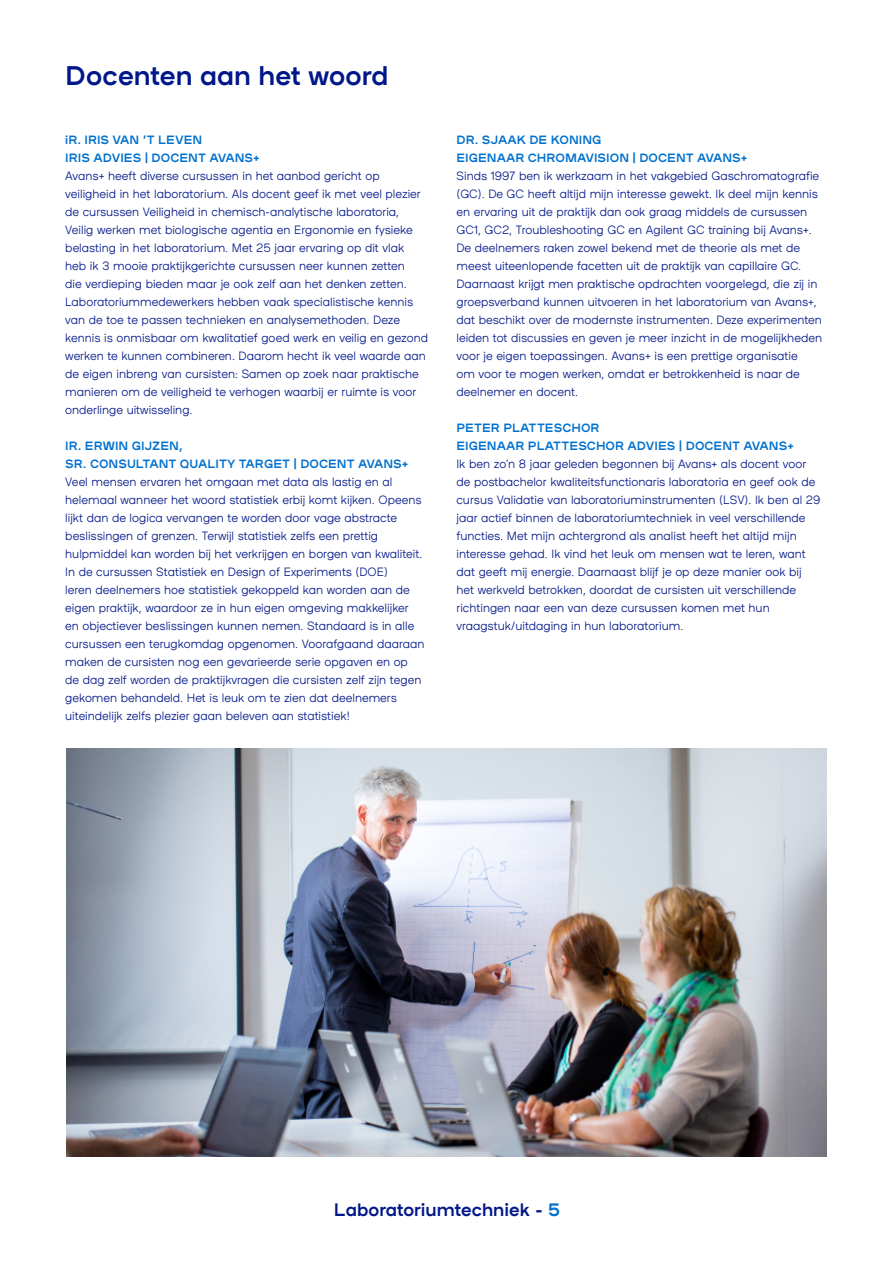
<style>
.page{position:relative;width:893px;height:1263px;background:#fff}
.page>*{position:absolute;margin:0;border:0;box-sizing:border-box;transform-origin:0 0}
.t1{font:27px "Plaax 6 Ney 46 Bold";color:#001789}
.t2{font:18px "Plaax 6 Ney 46 Bold";color:#001789}
.t3{font:12px/18px "Plaax 6 Ney 26 Light";color:#001789}
.t4{font:12px/18px "Plaax 6 Ney 46 Bold";color:#0070ce}
.s1{color:#0070ce}
</style>
<div class="page">
<img style="left:67px;top:748px;width:759px;height:409px">
<h1 class="t1" style="left:65px;top:56px;width:325px">Docenten aan het woord</h1>
<p class="t4" style="left:65px;top:130px;width:196px">iR. IRIS VAN ’T LEVEN<br>IRIS ADVIES | DOCENT AVANS+</p>
<p class="t3" style="left:65px;top:166px;width:364px">Avans+ heeft diverse cursussen in het aanbod gericht op veiligheid in het laboratorium. Als docent geef ik met veel plezier de cursussen Veiligheid in chemisch-analytische laboratoria, Veilig werken met biologische agentia en Ergonomie en fysieke belasting in het laboratorium. Met 25 jaar ervaring op dit vlak heb ik 3 mooie praktijkgerichte cursussen neer kunnen zetten<br>die verdieping bieden maar je ook zelf aan het denken zetten.<br>Laboratoriummedewerkers hebben vaak specialistische kennis van de toe te passen technieken en analysemethoden. Deze kennis is onmisbaar om kwalitatief goed werk en veilig en gezond werken te kunnen combineren. Daarom hecht ik veel waarde aan de eigen inbreng van cursisten: Samen op zoek naar praktische manieren om de veiligheid te verhogen waarbij er ruimte is voor onderlinge uitwisseling.</p>
<p class="t4" style="left:65px;top:436px;width:345px">IR. ERWIN GIJZEN,<br>SR. CONSULTANT QUALITY TARGET | DOCENT AVANS+</p>
<p class="t3" style="left:65px;top:472px;width:361px">Veel mensen ervaren het omgaan met data als lastig en al helemaal wanneer het woord statistiek erbij komt kijken. Opeens lijkt dan de logica vervangen te worden door vage abstracte beslissingen of grenzen. Terwijl statistiek zelfs een prettig hulpmiddel kan worden bij het verkrijgen en borgen van kwaliteit.<br>In de cursussen Statistiek en Design of Experiments (DOE)<br>leren deelnemers hoe statistiek gekoppeld kan worden aan de eigen praktijk, waardoor ze in hun eigen omgeving makkelijker en objectiever beslissingen kunnen nemen. Standaard is in alle cursussen een terugkomdag opgenomen. Voorafgaand daaraan maken de cursisten nog een gevarieerde serie opgaven en op de dag zelf worden de praktijkvragen die cursisten zelf zijn tegen gekomen behandeld. Het is leuk om te zien dat deelnemers uiteindelijk zelfs plezier gaan beleven aan statistiek!</p>
<p class="t4" style="left:456px;top:130px;width:292px">DR. SJAAK DE KONING<br>EIGENAAR CHROMAVISION | DOCENT AVANS+</p>
<p class="t3" style="left:456px;top:166px;width:367px">Sinds 1997 ben ik werkzaam in het vakgebied Gaschromatografie (GC). De GC heeft altijd mijn interesse gewekt. Ik deel mijn kennis en ervaring uit de praktijk dan ook graag middels de cursussen GC1, GC2, Troubleshooting GC en Agilent GC training bij Avans+.<br>De deelnemers raken zowel bekend met de theorie als met de meest uiteenlopende facetten uit de praktijk van capillaire GC.<br>Daarnaast krijgt men praktische opdrachten voorgelegd, die zij in groepsverband kunnen uitvoeren in het laboratorium van Avans+, dat beschikt over de modernste instrumenten. Deze experimenten leiden tot discussies en geven je meer inzicht in de mogelijkheden voor je eigen toepassingen. Avans+ is een prettige organisatie<br>om voor te mogen werken, omdat er betrokkenheid is naar de deelnemer en docent.</p>
<p class="t4" style="left:456px;top:418px;width:339px">PETER PLATTESCHOR<br>EIGENAAR PLATTESCHOR ADVIES | DOCENT AVANS+</p>
<p class="t3" style="left:456px;top:454px;width:365px">Ik ben zo’n 8 jaar geleden begonnen bij Avans+ als docent voor de postbachelor kwaliteitsfunctionaris laboratoria en geef ook de cursus Validatie van laboratoriuminstrumenten (LSV). Ik ben al 29 jaar actief binnen de laboratoriumtechniek in veel verschillende functies. Met mijn achtergrond als analist heeft het altijd mijn interesse gehad. Ik vind het leuk om mensen wat te leren, want dat geeft mij energie. Daarnaast blijf je op deze manier ook bij het werkveld betrokken, doordat de cursisten uit verschillende richtingen naar een van deze cursussen komen met hun vraagstuk/uitdaging in hun laboratorium.</p>
<h2 class="t2" style="left:334px;top:1197px;width:228px">Laboratoriumtechniek - <span class="s1">5</span></h2>
</div>
